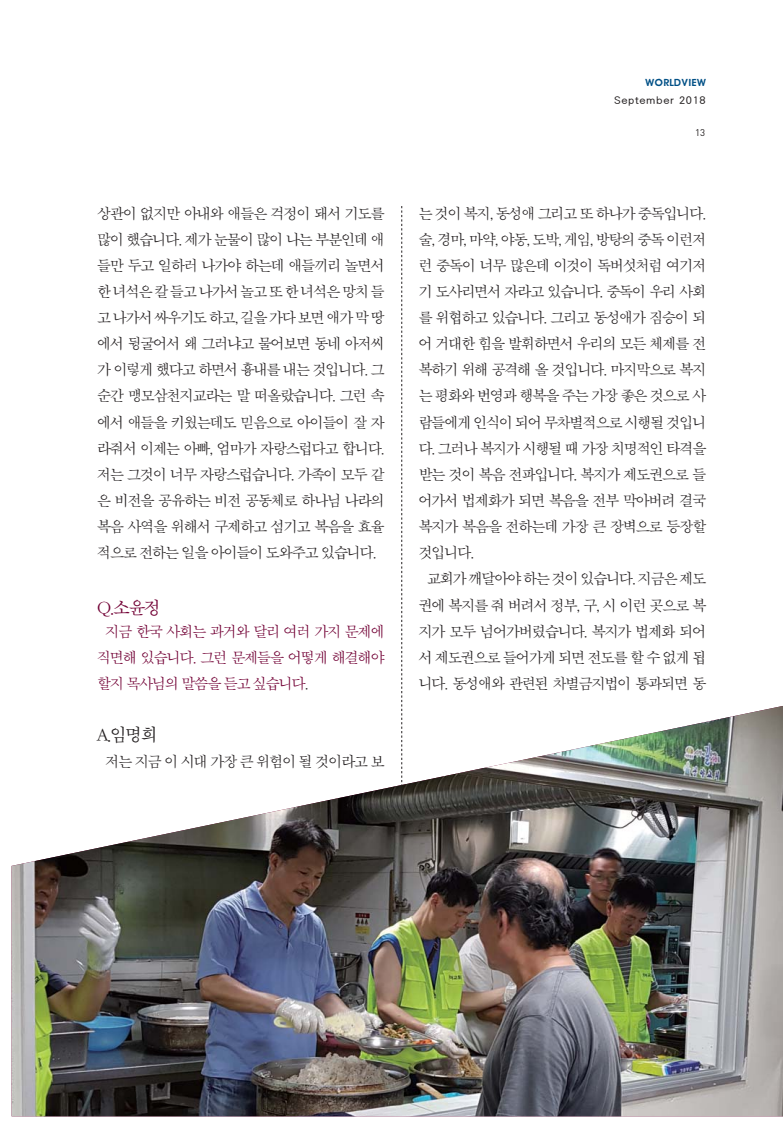
<style>
.page{position:relative;width:783px;height:1134px;background:#fff}
.page>*{position:absolute;margin:0;border:0;box-sizing:border-box;transform-origin:0 0}
.t1{font:17.85px "SM3 S Pmu 03 KS Cms UHC H";color:#720135}
.t2{font:17.85px "SM3 S Pmu 03 KS Cms UHC H";color:#231f20}
.t3{font:14.85px/26.1px "SM3 S Pmu 02 KS Cms UHC H";letter-spacing:-.12em;color:#231f20;text-align:justify}
.t4{font:14.85px/26.1px "SM3 S Pmu 02 KS Cms UHC H";letter-spacing:-.12em;color:#720135;text-align:justify}
.t5{font:10.05px "SMJ Gothic 10 Std Regular KS Cms UHC H";color:#231f20;scale:1.04 1}
.t6{font:10.05px "SM Wallin Std Regular KS Cms UHC H";color:#005086;scale:1.04 1}
.t7{font:9.6px "DIN";color:#231f20}
.s1{color:#231f20}
</style>
<div class="page">
<svg style="left:402px;top:206px;width:1px;height:500px"></svg>
<img style="left:12px;top:706px;width:771px;height:410px">
<p class="t3" style="left:97px;top:201px;width:290px">상관이 없지만 아내와 애들은 걱정이 돼서 기도를 많이 했습니다. 제가 눈물이 많이 나는 부분인데 애 들만 두고 일하러 나가야 하는데 애들끼리 놀면서 한 녀석은 칼 들고 나가서 놀고 또 한 녀석은 망치 들 고 나가서 싸우기도 하고, 길을 가다 보면 애가 막 땅 에서 뒹굴어서 왜 그러냐고 물어보면 동네 아저씨 가 이렇게 했다고 하면서 흉내를 내는 것입니다. 그 순간 맹모삼천지교라는 말 떠올랐습니다. 그런 속 에서 애들을 키웠는데도 믿음으로 아이들이 잘 자 라줘서 이제는 아빠, 엄마가 자랑스럽다고 합니다. 저는 그것이 너무 자랑스럽습니다. 가족이 모두 같 은 비전을 공유하는 비전 공동체로 하나님 나라의 복음 사역을 위해서 구제하고 섬기고 복음을 효율 적으로 전하는 일을 아이들이 도와주고 있습니다.</p>
<p class="t1" style="left:97px;top:600px;width:66px">Q.소윤정</p>
<p class="t4" style="left:97px;top:619px;width:290px;text-indent:8px">지금 한국 사회는 과거와 달리 여러 가지 문제에 직면해 있습니다. 그런 문제들을 어떻게 해결해야 할지 목사님의 말씀을 듣고 싶습니다<span class="s1">.</span></p>
<p class="t2" style="left:97px;top:726px;width:63px">A.임명희</p>
<p class="t3" style="left:105px;top:750px;width:281px">저는 지금 이 시대 가장 큰 위험이 될 것이라고 보</p>
<p class="t6" style="left:645px;top:79px;width:60px">WORLDVIEW</p>
<p class="t5" style="left:614px;top:95px;width:90px">September 2018</p>
<p class="t7" style="left:695px;top:127px;width:12px">13</p>
<p class="t3" style="left:418px;top:201px;width:290px">는 것이 복지, 동성애 그리고 또 하나가 중독입니다.</p>
<p class="t3" style="left:418px;top:227px;width:290px">술, 경마, 마약, 야동, 도박, 게임, 방탕의 중독 이런저</p>
<p class="t3" style="left:418px;top:253px;width:290px">런 중독이 너무 많은데 이것이 독버섯처럼 여기저</p>
<p class="t3" style="left:418px;top:279px;width:290px">기 도사리면서 자라고 있습니다. 중독이 우리 사회</p>
<p class="t3" style="left:418px;top:305px;width:290px">를 위협하고 있습니다. 그리고 동성애가 짐승이 되</p>
<p class="t3" style="left:418px;top:332px;width:290px">어 거대한 힘을 발휘하면서 우리의 모든 체제를 전</p>
<p class="t3" style="left:418px;top:358px;width:290px">복하기 위해 공격해 올 것입니다. 마지막으로 복지</p>
<p class="t3" style="left:418px;top:384px;width:290px">는 평화와 번영과 행복을 주는 가장 좋은 것으로 사</p>
<p class="t3" style="left:418px;top:410px;width:290px">람들에게 인식이 되어 무차별적으로 시행될 것입니</p>
<p class="t3" style="left:418px;top:436px;width:290px">다. 그러나 복지가 시행될 때 가장 치명적인 타격을</p>
<p class="t3" style="left:418px;top:462px;width:290px">받는 것이 복음 전파입니다. 복지가 제도권으로 들</p>
<p class="t3" style="left:418px;top:488px;width:290px">어가서 법제화가 되면 복음을 전부 막아버려 결국</p>
<p class="t3" style="left:418px;top:515px;width:290px">복지가 복음을 전하는데 가장 큰 장벽으로 등장할</p>
<p class="t3" style="left:418px;top:541px;width:58px">것입니다.</p>
<p class="t3" style="left:427px;top:567px;width:281px">교회가 깨달아야 하는 것이 있습니다. 지금은 제도</p>
<p class="t3" style="left:418px;top:593px;width:290px">권에 복지를 줘 버려서 정부, 구, 시 이런 곳으로 복</p>
<p class="t3" style="left:418px;top:619px;width:290px">지가 모두 넘어가버렸습니다. 복지가 법제화 되어</p>
<p class="t3" style="left:418px;top:645px;width:290px">서 제도권으로 들어가게 되면 전도를 할 수 없게 됩</p>
<p class="t3" style="left:418px;top:671px;width:290px">니다. 동성애와 관련된 차별금지법이 통과되면 동</p>
</div>
